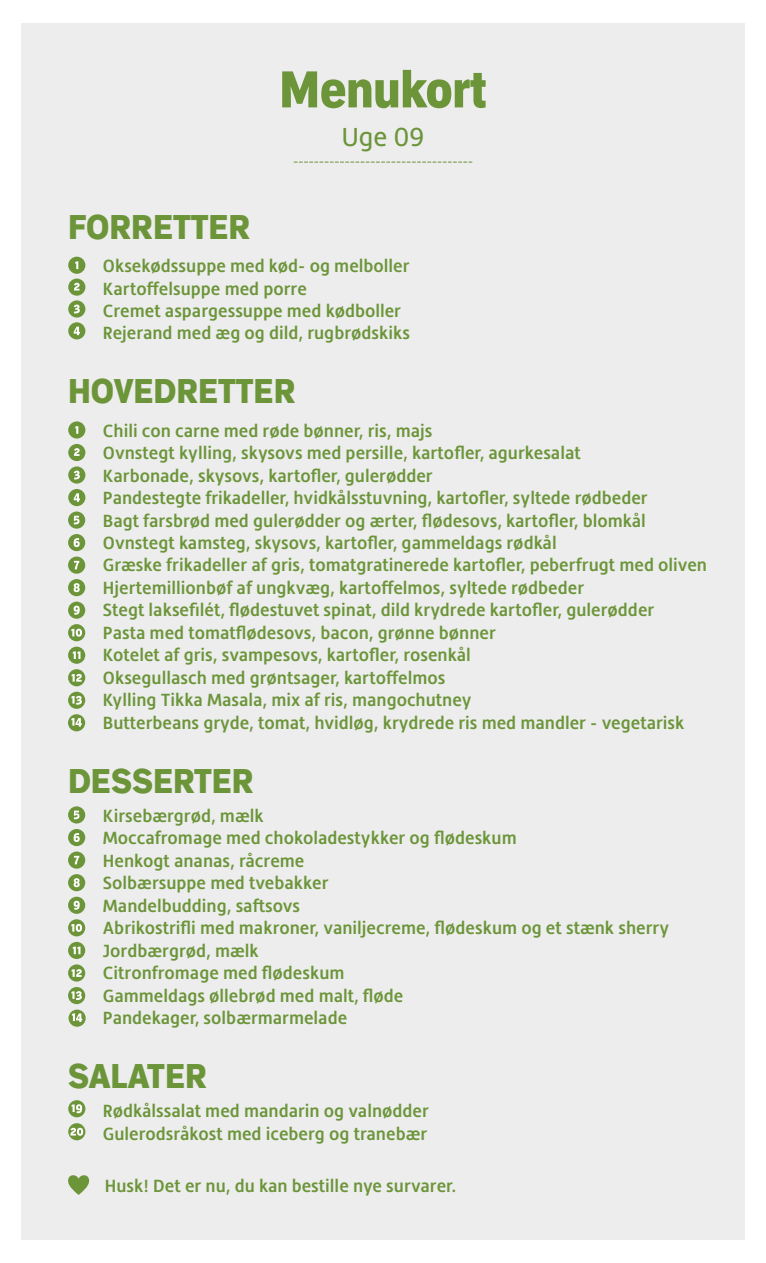
<style>
.page{position:relative;width:766px;height:1263px;background:#fff}
.page>*{position:absolute;margin:0;border:0;box-sizing:border-box;transform-origin:0 0}
.t1{font:900 condensed 51px "Embarcadero MVB Pro";color:#6c953a}
.t2{font:900 condensed 33.9px "Embarcadero MVB Pro";color:#6c953a}
.t3{font:27px "Hedley New";color:#6c953a}
.t4{font:500 18.3px/22.5px "Hedley New";color:#6c953a}
</style>
<div class="page">
<div style="left:22px;top:23px;width:722px;height:1216px;background:#ededed"></div>
<div style="left:68px;top:421px;width:17px;height:18px;background:#6c953a;border-radius:50%"></div>
<svg style="left:75px;top:426px;width:3px;height:8px"></svg>
<div style="left:68px;top:257px;width:17px;height:17px;background:#6c953a;border-radius:50%"></div>
<svg style="left:75px;top:261px;width:3px;height:8px"></svg>
<div style="left:68px;top:444px;width:17px;height:17px;background:#6c953a;border-radius:50%"></div>
<svg style="left:74px;top:448px;width:6px;height:8px"></svg>
<div style="left:68px;top:279px;width:17px;height:17px;background:#6c953a;border-radius:50%"></div>
<svg style="left:74px;top:283px;width:6px;height:7px"></svg>
<div style="left:68px;top:466px;width:17px;height:18px;background:#6c953a;border-radius:50%"></div>
<svg style="left:74px;top:471px;width:6px;height:8px"></svg>
<div style="left:68px;top:300px;width:17px;height:18px;background:#6c953a;border-radius:50%"></div>
<svg style="left:74px;top:305px;width:6px;height:8px"></svg>
<div style="left:68px;top:489px;width:17px;height:17px;background:#6c953a;border-radius:50%"></div>
<svg style="left:74px;top:493px;width:6px;height:9px"></svg>
<div style="left:68px;top:322px;width:17px;height:17px;background:#6c953a;border-radius:50%"></div>
<svg style="left:74px;top:327px;width:6px;height:8px"></svg>
<svg style="left:68px;top:511px;width:17px;height:18px"></svg>
<svg style="left:74px;top:516px;width:5px;height:8px"></svg>
<svg style="left:68px;top:806px;width:17px;height:17px"></svg>
<svg style="left:74px;top:811px;width:5px;height:8px"></svg>
<div style="left:68px;top:534px;width:17px;height:17px;background:#6c953a;border-radius:50%"></div>
<svg style="left:74px;top:538px;width:6px;height:9px"></svg>
<div style="left:68px;top:829px;width:17px;height:17px;background:#6c953a;border-radius:50%"></div>
<svg style="left:74px;top:833px;width:6px;height:9px"></svg>
<div style="left:68px;top:556px;width:17px;height:18px;background:#6c953a;border-radius:50%"></div>
<svg style="left:74px;top:561px;width:5px;height:8px"></svg>
<div style="left:68px;top:851px;width:17px;height:18px;background:#6c953a;border-radius:50%"></div>
<svg style="left:74px;top:856px;width:5px;height:8px"></svg>
<div style="left:68px;top:579px;width:17px;height:17px;background:#6c953a;border-radius:50%"></div>
<svg style="left:74px;top:583px;width:6px;height:9px"></svg>
<div style="left:68px;top:874px;width:17px;height:17px;background:#6c953a;border-radius:50%"></div>
<svg style="left:74px;top:878px;width:6px;height:9px"></svg>
<div style="left:68px;top:602px;width:17px;height:17px;background:#6c953a;border-radius:50%"></div>
<svg style="left:74px;top:606px;width:6px;height:9px"></svg>
<div style="left:68px;top:897px;width:17px;height:17px;background:#6c953a;border-radius:50%"></div>
<svg style="left:74px;top:901px;width:6px;height:9px"></svg>
<div style="left:68px;top:624px;width:17px;height:17px;background:#6c953a;border-radius:50%"></div>
<svg style="left:71px;top:629px;width:11px;height:8px"></svg>
<div style="left:68px;top:919px;width:17px;height:17px;background:#6c953a;border-radius:50%"></div>
<svg style="left:71px;top:924px;width:11px;height:8px"></svg>
<div style="left:68px;top:647px;width:17px;height:17px;background:#6c953a;border-radius:50%"></div>
<svg style="left:73px;top:651px;width:8px;height:8px"></svg>
<div style="left:68px;top:942px;width:17px;height:17px;background:#6c953a;border-radius:50%"></div>
<svg style="left:73px;top:947px;width:8px;height:7px"></svg>
<div style="left:68px;top:669px;width:17px;height:17px;background:#6c953a;border-radius:50%"></div>
<svg style="left:72px;top:674px;width:10px;height:8px"></svg>
<div style="left:68px;top:964px;width:17px;height:17px;background:#6c953a;border-radius:50%"></div>
<svg style="left:72px;top:969px;width:10px;height:8px"></svg>
<div style="left:68px;top:692px;width:17px;height:17px;background:#6c953a;border-radius:50%"></div>
<svg style="left:71px;top:696px;width:11px;height:9px"></svg>
<div style="left:68px;top:987px;width:17px;height:17px;background:#6c953a;border-radius:50%"></div>
<svg style="left:71px;top:991px;width:11px;height:9px"></svg>
<div style="left:68px;top:714px;width:17px;height:17px;background:#6c953a;border-radius:50%"></div>
<svg style="left:71px;top:718px;width:11px;height:9px"></svg>
<svg style="left:68px;top:1009px;width:18px;height:18px"></svg>
<svg style="left:72px;top:1013px;width:10px;height:9px"></svg>
<div style="left:68px;top:1100px;width:17px;height:17px;background:#6c953a;border-radius:50%"></div>
<svg style="left:68px;top:1123px;width:17px;height:17px"></svg>
<svg style="left:71px;top:1104px;width:11px;height:9px"></svg>
<svg style="left:70px;top:1128px;width:13px;height:8px"></svg>
<svg style="left:294px;top:162px;width:178px;height:1px"></svg>
<svg style="left:68px;top:1175px;width:22px;height:20px"></svg>
<h2 class="t2" style="left:68px;top:203px;width:183px">FORRETTER</h2>
<h1 class="t1" style="left:279px;top:53px;width:209px">Menukort</h1>
<h3 class="t3" style="left:341px;top:122px;width:84px">Uge 09</h3>
<p class="t4" style="left:103px;top:254px;width:308px">Oksekødssuppe med kød- og melboller Kartoffelsuppe med porre<br>Cremet aspargessuppe med kødboller Rejerand med æg og dild, rugbrødskiks</p>
<h2 class="t2" style="left:68px;top:367px;width:228px">HOVEDRETTER</h2>
<p class="t4" style="left:103px;top:419px;width:605px">Chili con carne med røde bønner, ris, majs<br>Ovnstegt kylling, skysovs med persille, kartofler, agurkesalat<br>Karbonade, skysovs, kartofler, gulerødder<br>Pandestegte frikadeller, hvidkålsstuvning, kartofler, syltede rødbeder<br>Bagt farsbrød med gulerødder og ærter, flødesovs, kartofler, blomkål Ovnstegt kamsteg, skysovs, kartofler, gammeldags rødkål<br>Græske frikadeller af gris, tomatgratinerede kartofler, peberfrugt med oliven Hjertemillionbøf af ungkvæg, kartoffelmos, syltede rødbeder<br>Stegt laksefilét, flødestuvet spinat, dild krydrede kartofler, gulerødder<br>Pasta med tomatflødesovs, bacon, grønne bønner<br>Kotelet af gris, svampesovs, kartofler, rosenkål<br>Oksegullasch med grøntsager, kartoffelmos<br>Kylling Tikka Masala, mix af ris, mangochutney<br>Butterbeans gryde, tomat, hvidløg, krydrede ris med mandler - vegetarisk</p>
<h2 class="t2" style="left:68px;top:756px;width:186px">DESSERTER</h2>
<p class="t4" style="left:103px;top:804px;width:567px">Kirsebærgrød, mælk<br>Moccafromage med chokoladestykker og flødeskum<br>Henkogt ananas, råcreme<br>Solbærsuppe med tvebakker<br>Mandelbudding, saftsovs<br>Abrikostrifli med makroner, vaniljecreme, flødeskum og et stænk sherry Jordbærgrød, mælk<br>Citronfromage med flødeskum<br>Gammeldags øllebrød med malt, fløde<br>Pandekager, solbærmarmelade</p>
<h2 class="t2" style="left:68px;top:1052px;width:140px">SALATER</h2>
<p class="t4" style="left:103px;top:1099px;width:327px">Rødkålssalat med mandarin og valnødder<br>Gulerodsråkost med iceberg og tranebær</p>
<p class="t4" style="left:105px;top:1174px;width:353px">Husk! Det er nu, du kan bestille nye survarer.</p>
</div>
